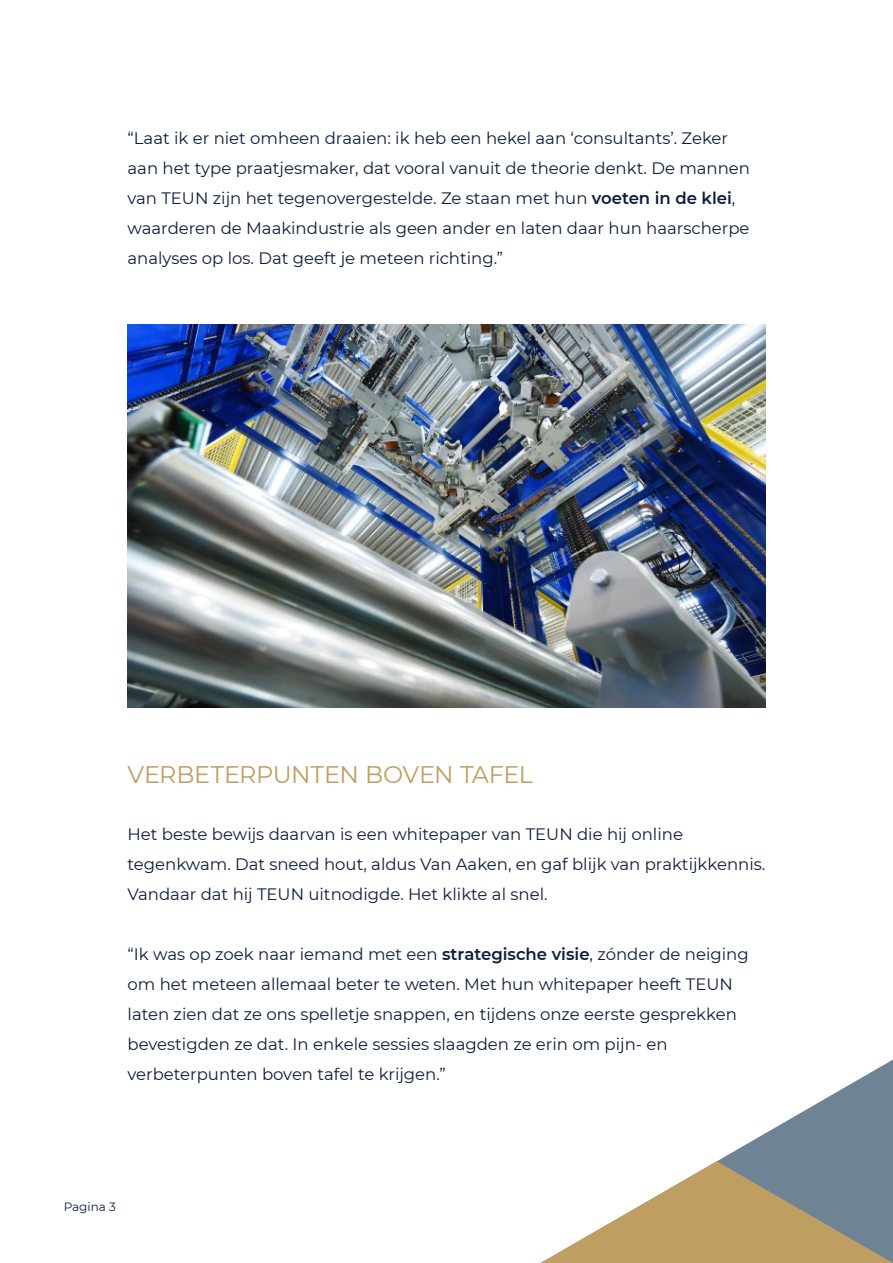
<style>
.page{position:relative;width:893px;height:1263px;background:#fff}
.page>*{position:absolute;margin:0;border:0;box-sizing:border-box;transform-origin:0 0}
.t1{font:24px "Montserrat";letter-spacing:-.015em;color:#bf9e61}
.t2{font:16.5px/30px "Montserrat";color:#0f1c3b}
.t3{font:12px "Montserrat";color:#0f1c3b}
.s1{font-weight:600}
</style>
<div class="page">
<svg style="left:717px;top:1059px;width:176px;height:102px"></svg>
<svg style="left:541px;top:1161px;width:352px;height:102px"></svg>
<img style="left:128px;top:325px;width:637px;height:383px">
<p class="t2" style="left:128px;top:122px;width:624px">“Laat ik er niet omheen draaien: ik heb een hekel aan ‘consultants’. Zeker aan het type praatjesmaker, dat vooral vanuit de theorie denkt. De mannen van TEUN zijn het tegenovergestelde. Ze staan met hun <span class="s1">voeten in de klei</span>, waarderen de Maakindustrie als geen ander en laten daar hun haarscherpe analyses op los. Dat geeft je meteen richting.”</p>
<h1 class="t1" style="left:128px;top:757px;width:407px">VERBETERPUNTEN BOVEN TAFEL</h1>
<p class="t2" style="left:128px;top:818px;width:639px">Het beste bewijs daarvan is een whitepaper van TEUN die hij online tegenkwam. Dat sneed hout, aldus Van Aaken, en gaf blijk van praktijkkennis.<br>Vandaar dat hij TEUN uitnodigde. Het klikte al snel.</p>
<p class="t2" style="left:128px;top:938px;width:623px">“Ik was op zoek naar iemand met een <span class="s1">strategische visie</span>, zónder de neiging om het meteen allemaal beter te weten. Met hun whitepaper heeft TEUN laten zien dat ze ons spelletje snappen, en tijdens onze eerste gesprekken bevestigden ze dat. In enkele sessies slaagden ze erin om pijn- en verbeterpunten boven tafel te krijgen.”</p>
<p class="t3" style="left:64px;top:1198px;width:54px">Pagina 3</p>
</div>
